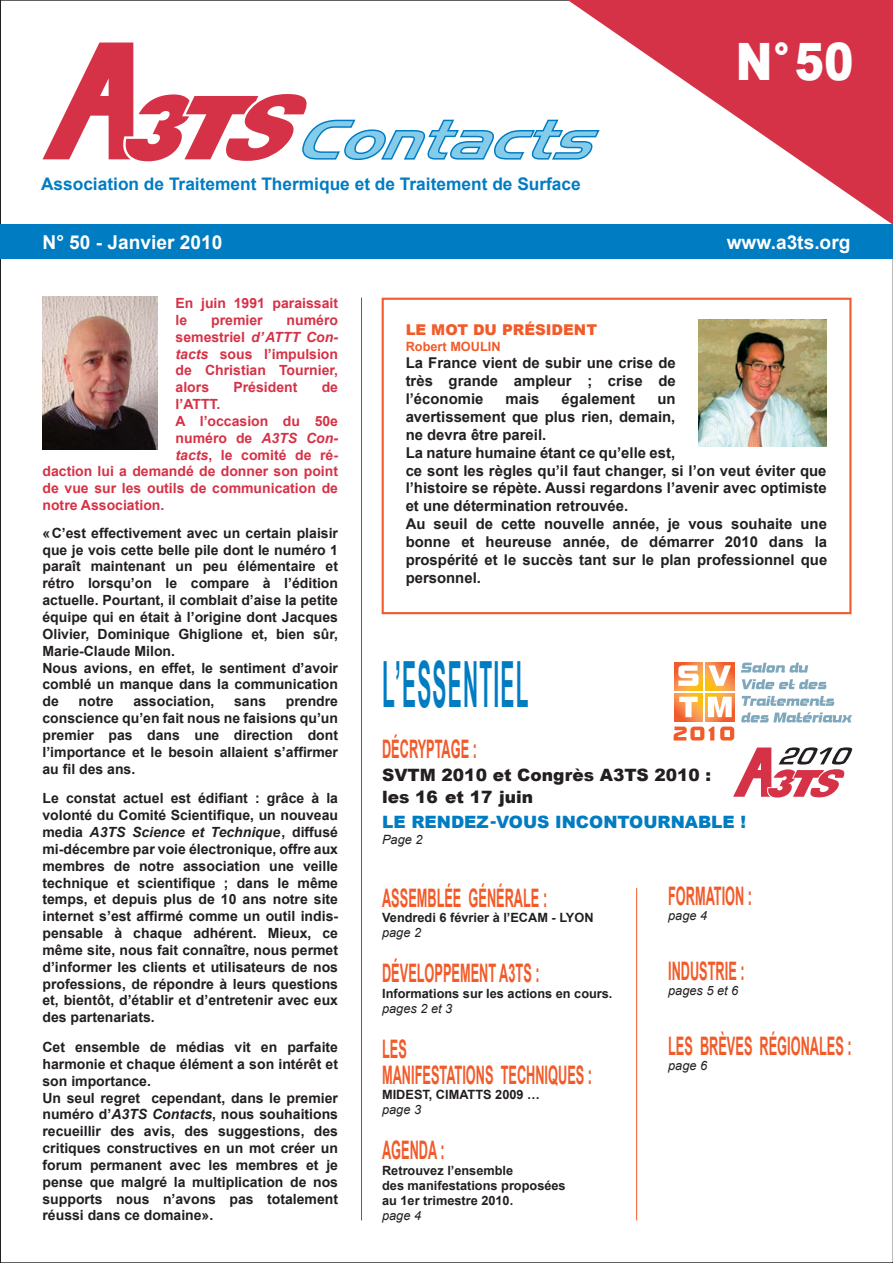
<style>
.page{position:relative;width:893px;height:1263px;background:#fff}
.page>*{position:absolute;margin:0;border:0;box-sizing:border-box;transform-origin:0 0}
.t1{font:700 63.75px "Arial Narrow";letter-spacing:.05em;color:#007cc2;scale:.4 1}
.t2{font:900 51.6px "Arial";color:#fff;scale:.85 1}
.t3{font:700 25.5px/25.5px "Arial";color:#f15b2a;scale:.5 1}
.t4{font:700 19.2px "Arial";color:#fff}
.t5{font:700 17.25px "Arial";color:#007cc2}
.t6{font:900 16.95px/21.3px "Arial";color:#231f20}
.t7{font:900 16.95px "Arial";color:#007cc2}
.t8{font:700 14.85px/17.9px "Arial";color:#231f20;text-align:justify}
.t9{font:900 14.85px "Arial";color:#f15b2a}
.t10{font:700 14.1px/16.8px "Arial";color:#231f20}
.t11{font:700 14.1px/16.8px "Arial";color:#d63247}
.t12{font:700 12.75px/15.3px "Arial";color:#231f20}
.t13{font:italic 12.75px "Arial";color:#231f20}
.t14{font:700 12.75px "Arial";color:#f15b2a}
.s1{font-style:italic}
.s2{font-weight:400;font-style:italic}
</style>
<div class="page">
<div style="left:0;top:225px;width:893px;height:34px;background:#007cc2"></div>
<hr style="left:361px;top:298px;width:1px;height:922px;background:#007cc2">
<hr style="left:636px;top:888px;width:1px;height:332px;background:#f15b2a">
<svg style="left:43px;top:43px;width:525px;height:118px"></svg>
<img style="left:42px;top:297px;width:115px;height:153px">
<div style="left:382px;top:298px;width:469px;height:316px;border:2px solid #f15b2a"></div>
<svg style="left:568px;top:0;width:325px;height:225px"></svg>
<img style="left:699px;top:319px;width:127px;height:128px">
<svg style="left:674px;top:662px;width:29px;height:28px"></svg>
<svg style="left:678px;top:665px;width:21px;height:21px"></svg>
<svg style="left:706px;top:662px;width:28px;height:28px"></svg>
<svg style="left:674px;top:693px;width:29px;height:29px"></svg>
<svg style="left:706px;top:693px;width:28px;height:29px"></svg>
<svg style="left:708px;top:665px;width:23px;height:21px"></svg>
<svg style="left:679px;top:697px;width:19px;height:20px"></svg>
<svg style="left:708px;top:697px;width:24px;height:20px"></svg>
<svg style="left:674px;top:726px;width:40px;height:14px"></svg>
<svg style="left:720px;top:726px;width:14px;height:14px"></svg>
<svg style="left:741px;top:663px;width:67px;height:10px"></svg>
<svg style="left:742px;top:679px;width:84px;height:10px"></svg>
<svg style="left:742px;top:696px;width:92px;height:10px"></svg>
<svg style="left:741px;top:712px;width:111px;height:10px"></svg>
<svg style="left:733px;top:747px;width:119px;height:50px"></svg>
<p class="t5" style="left:41px;top:173px;width:541px">Association de Traitement Thermique et de Traitement de Surface</p>
<p class="t2" style="left:736px;top:33px;width:140px">N°50</p>
<p class="t4" style="left:43px;top:230px;width:181px">N° 50 - Janvier 2010</p>
<p class="t4" style="left:727px;top:230px;width:125px">www.a3ts.org</p>
<p class="t11" style="left:176px;top:295px;width:164px">En juin 1991 paraissait le</p>
<p class="t11" style="left:176px;top:312px;width:164px;text-align:justify;text-indent:111px">numéro semestriel <span class="s1">d’ATTT Con&shy;tacts</span> sous l’impulsion de Christian Tournier, alors</p>
<p class="t11" style="left:211px;top:312px;width:53px">premier</p>
<p class="t11" style="left:233px;top:379px;width:65px">Président</p>
<p class="t11" style="left:322px;top:379px;width:18px">de</p>
<p class="t11" style="left:176px;top:396px;width:46px">l’ATTT.</p>
<p class="t11" style="left:176px;top:413px;width:164px">A l’occasion du 50e</p>
<p class="t11" style="left:176px;top:430px;width:164px">numéro de <span class="s1">A3TS Con-</span></p>
<p class="t11" style="left:176px;top:447px;width:164px"><span class="s1">tacts</span>, le comité de ré-</p>
<p class="t11" style="left:43px;top:464px;width:297px">daction lui a demandé de donner son point</p>
<p class="t11" style="left:43px;top:480px;width:297px">de vue sur les outils de communication de</p>
<p class="t11" style="left:43px;top:497px;width:123px">notre Association.</p>
<p class="t10" style="left:43px;top:525px;width:297px">«C’est effectivement avec un certain plaisir que je vois cette belle pile dont le numéro 1 paraît maintenant un peu élémentaire et rétro lorsqu’on le compare à l’édition actuelle. Pourtant, il comblait d’aise la petite équipe qui en était à l’origine dont Jacques Olivier, Dominique Ghiglione et, bien sûr, Marie-Claude Milon.<br>Nous avions, en effet, le sentiment d’avoir comblé un manque dans la communication de</p>
<p class="t10" style="left:43px;top:693px;width:297px;text-align:justify;text-indent:243px">prendre conscience qu’en fait nous ne faisions qu’un premier pas dans une direction dont l’importance et le besoin allaient s’affirmer au fil des ans.</p>
<p class="t10" style="left:43px;top:790px;width:297px;text-align:justify">Le constat actuel est édifiant : grâce à la volonté du Comité Scientifique, un nouveau media <span class="s1">A3TS Science et Technique</span>, diffusé mi-décembre par voie électronique, offre aux membres de notre association une veille technique et scientifique ; dans le même temps, et depuis plus de 10 ans notre site internet s’est affirmé comme un outil indis&shy;pensable à chaque adhérent. Mieux, ce même site, nous fait connaître, nous permet d’informer les clients et utilisateurs de nos professions, de répondre à leurs questions et, bientôt, d’établir et d’entretenir avec eux des partenariats.</p>
<p class="t10" style="left:43px;top:1039px;width:297px">Cet ensemble de médias vit en parfaite harmonie et chaque élément a son intérêt et son importance.<br>Un seul regret cependant, dans le premier numéro d’<span class="s1">A3TS Contacts</span>, nous souhaitions recueillir des avis, des suggestions, des critiques constructives en un mot créer un forum permanent avec les membres et je pense que malgré la multiplication de nos supports nous n’avons pas totalement réussi dans ce domaine».</p>
<p class="t10" style="left:79px;top:693px;width:37px">notre</p>
<p class="t10" style="left:133px;top:693px;width:83px">association,</p>
<p class="t10" style="left:234px;top:693px;width:33px">sans</p>
<p class="t9" style="left:406px;top:322px;width:193px">LE MOT DU PRÉSIDENT</p>
<p class="t14" style="left:406px;top:338px;width:96px">Robert MOULIN</p>
<p class="t8" style="left:406px;top:355px;width:272px">La France vient de subir une crise de très grande ampleur ; crise de l’économie</p>
<p class="t8" style="left:506px;top:390px;width:35px">mais</p>
<p class="t8" style="left:562px;top:390px;width:75px">également</p>
<p class="t8" style="left:406px;top:390px;width:423px;text-align:left;text-indent:252px">un<br>avertissement que plus rien, demain,<br>ne devra être pareil.<br>La nature humaine étant ce qu’elle est,<br>ce sont les règles qu’il faut changer, si l’on veut éviter que l’histoire se répète. Aussi regardons l’avenir avec optimiste et une détermination retrouvée.<br>Au seuil de cette nouvelle année, je vous souhaite une bonne et heureuse année, de démarrer 2010 dans la prospérité et le succès tant sur le plan professionnel que personnel.</p>
<p class="t1" style="left:382px;top:636px;width:368px">L’ESSENTIEL</p>
<p class="t3" style="left:382px;top:737px;width:191px">DÉCRYPTAGE :</p>
<p class="t6" style="left:382px;top:765px;width:331px">SVTM 2010 et Congrès A3TS 2010 : les 16 et 17 juin</p>
<p class="t7" style="left:382px;top:813px;width:366px">LE RENDEZ-VOUS INCONTOURNABLE !</p>
<p class="t13" style="left:382px;top:831px;width:42px">Page 2</p>
<p class="t3" style="left:382px;top:886px;width:332px">ASSEMBLÉE GÉNÉRALE :</p>
<p class="t12" style="left:382px;top:910px;width:213px">Vendredi 6 février à l’ECAM - LYON <span class="s2">page 2</span></p>
<p class="t3" style="left:382px;top:961px;width:317px">DÉVELOPPEMENT A3TS :</p>
<p class="t12" style="left:382px;top:986px;width:232px">Informations sur les actions en cours. <span class="s2">pages 2 et 3</span></p>
<p class="t3" style="left:382px;top:1037px;width:422px">LES<br>MANIFESTATIONS TECHNIQUES :</p>
<p class="t12" style="left:382px;top:1087px;width:159px">MIDEST, CIMATTS 2009 … <span class="s2">page 3</span></p>
<p class="t3" style="left:382px;top:1138px;width:127px">AGENDA :</p>
<p class="t12" style="left:382px;top:1163px;width:185px">Retrouvez l’ensemble<br>des manifestations proposées au 1er trimestre 2010.<br><span class="s2">page 4</span></p>
<p class="t3" style="left:668px;top:884px;width:170px">FORMATION :</p>
<p class="t13" style="left:668px;top:907px;width:41px">page 4</p>
<p class="t3" style="left:668px;top:959px;width:155px">INDUSTRIE :</p>
<p class="t13" style="left:668px;top:982px;width:72px">pages 5 et 6</p>
<p class="t3" style="left:668px;top:1034px;width:369px">LES BRÈVES RÉGIONALES :</p>
<p class="t13" style="left:668px;top:1057px;width:41px">page 6</p>
</div>
